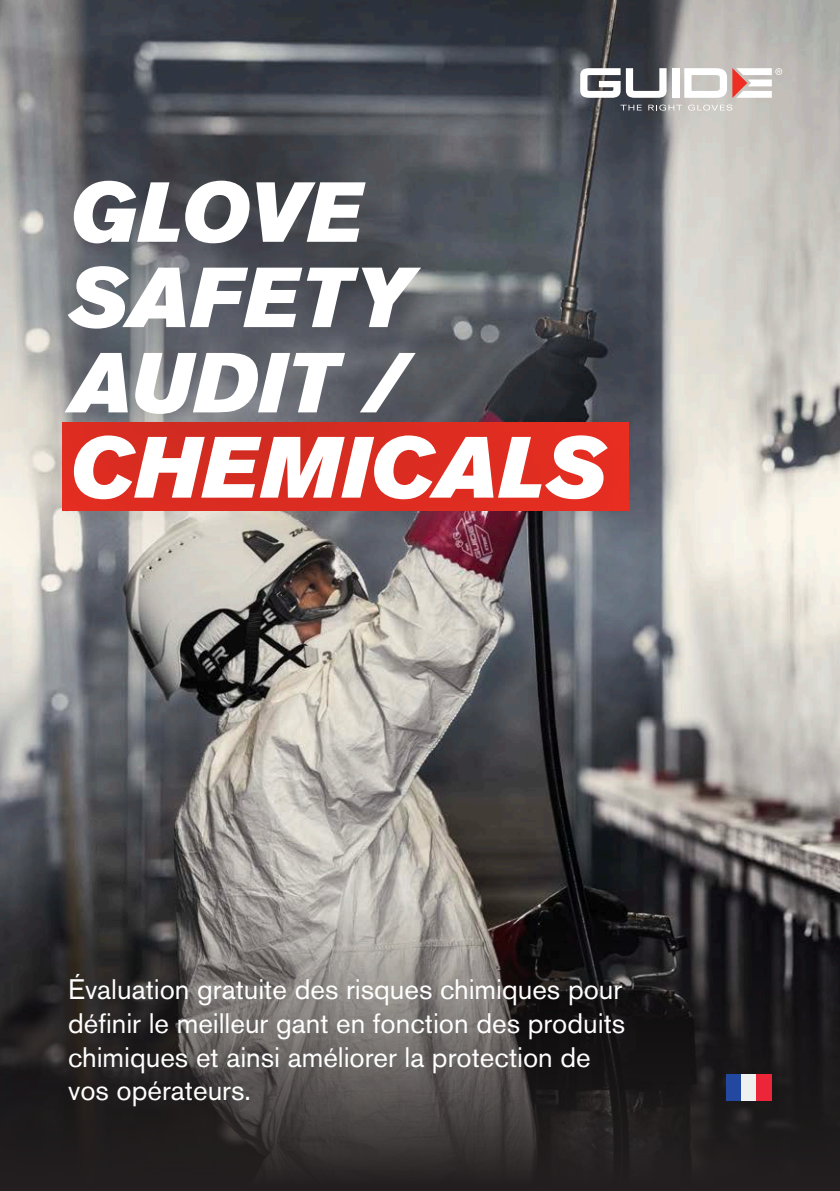
<style>
.page{position:relative;width:840px;height:1191px;background:#fff}
.page>*{position:absolute;margin:0;border:0;box-sizing:border-box;transform-origin:0 0}
.t1{font:italic 86px "Akzidenz Grotesk Pro Super";letter-spacing:.01em;color:#fff}
.t2{font:italic 84.2px/85.2px "Akzidenz Grotesk Pro Super";letter-spacing:.005em;color:#fff}
.t3{font:28px/33.6px "Akzidenz Grotesk Pro";color:#fff}
</style>
<div class="page">
<img style="left:0;top:0;width:839px;height:900px">
<svg style="left:0;top:900px;width:839px;height:291px;background:#3d3939"></svg>
<div style="left:0;top:28px;width:748px;height:624px;background:#231f20;opacity:.4"></div>
<div style="left:726px;top:1073px;width:15px;height:27px;background:#23489f"></div>
<div style="left:741px;top:1073px;width:15px;height:27px;background:#eff1f0"></div>
<div style="left:756px;top:1073px;width:15px;height:27px;background:#ed2538"></div>
<svg style="left:684px;top:68px;width:42px;height:30px"></svg>
<div style="left:671px;top:68px;width:7px;height:30px;background:#fff"></div>
<svg style="left:732px;top:68px;width:49px;height:30px"></svg>
<svg style="left:580px;top:68px;width:86px;height:30px"></svg>
<svg style="left:620px;top:105px;width:21px;height:5px"></svg>
<svg style="left:648px;top:105px;width:84px;height:6px"></svg>
<div style="left:405px;top:54px;width:29px;height:28px;border:1px solid #ed0277;border-radius:50%"></div>
<h2 class="t2" style="left:69px;top:169px;width:344px">GLOVE<br>SAFETY<br>AUDIT /</h2>
<h1 class="t1" style="left:69px;top:412px;width:537px">CHEMICALS</h1>
<p class="t3" style="left:68px;top:972px;width:558px">Évaluation gratuite des risques chimiques pour définir le meilleur gant en fonction des produits chimiques et ainsi améliorer la protection de vos opérateurs.</p>
</div>
